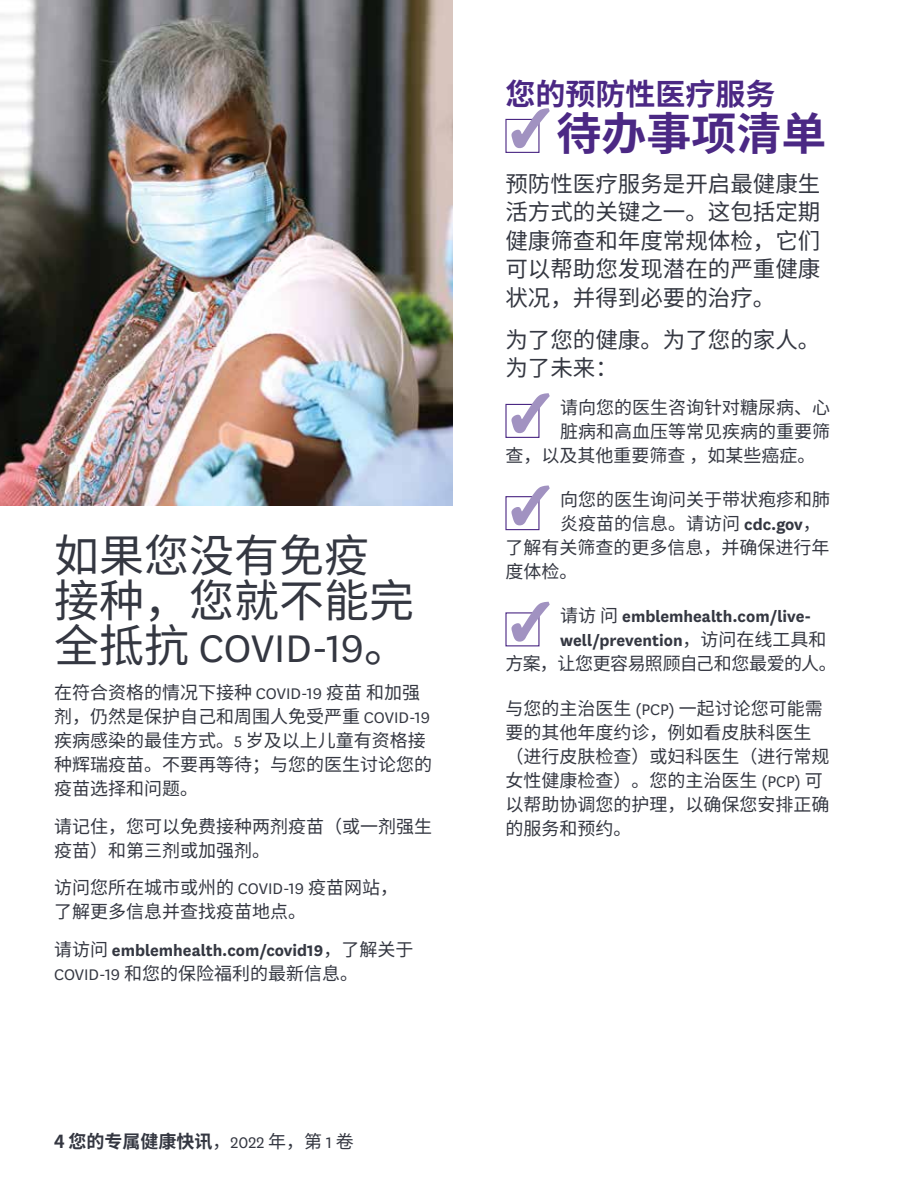
<style>
.page{position:relative;width:918px;height:1188px;background:#fff}
.page>*{position:absolute;margin:0;border:0;box-sizing:border-box;transform-origin:0 0}
.article_title_30pt{font:45px/45px "Noto Sans CJ Ksc";color:#343741}
.article_title_20pt{font:700 45px "Noto Sans CJ Ksc";color:#4b2884}
.article_title_20pt-2{font:700 30px "Noto Sans CJ Ksc";color:#4b2884}
._15_19_intro{font:22.5px/28.5px "Noto Sans CJ Ksc";color:#343741;text-align:justify}
._12_16_body{font:18px/24px "Noto Sans CJ Ksc";color:#343741}
._12_16_body-2{font:700 18px/24px "National";color:#343741}
.t1{font:700 18px "Noto Sans CJ Ksc";color:#343741}
._12_16_body-3{font:18px "Noto Sans CJ Ksc";letter-spacing:-.03em;color:#343741}
.s1{font-family:"National"}
.s2{font-family:"Noto Sans CJ Ksc";font-weight:400}
.s3{font-weight:400}
.s4{font-family:"National";font-weight:400}
.s5{font-family:"National";font-weight:700}
</style>
<div class="page">
<img style="left:0;top:0;width:452px;height:505px">
<div style="left:505px;top:119px;width:35px;height:34px;border:1px solid #4b2884"></div>
<svg style="left:509px;top:108px;width:41px;height:43px"></svg>
<div style="left:505px;top:404px;width:35px;height:34px;border:1px solid #4b2884"></div>
<svg style="left:509px;top:393px;width:41px;height:43px"></svg>
<div style="left:505px;top:496px;width:35px;height:34px;border:1px solid #4b2884"></div>
<svg style="left:509px;top:485px;width:41px;height:43px"></svg>
<svg style="left:509px;top:601px;width:41px;height:43px"></svg>
<h1 class="article_title_30pt" style="left:54px;top:534px;width:361px">如果您没有免疫接种，您就不能完全抵抗 <span class="s1">COVID-19</span>。</h1>
<p class="_12_16_body" style="left:54px;top:681px;width:379px">在符合资格的情况下接种 <span class="s1">COVID-19</span> 疫苗和加强剂，仍然是保护自己和周围人免受严重 <span class="s1">COVID-19</span>疾病感染的最佳方式。<span class="s1">5</span> 岁及以上儿童有资格接种辉瑞疫苗。不要再等待；与您的医生讨论您的疫苗选择和问题。</p>
<p class="_12_16_body" style="left:54px;top:815px;width:379px">请记住，您可以免费接种两剂疫苗（或一剂强生疫苗）和第三剂或加强剂。</p>
<p class="_12_16_body" style="left:54px;top:876px;width:346px">访问您所在城市或州的 <span class="s1">COVID-19</span> 疫苗网站，了解更多信息并查找疫苗地点。</p>
<p class="_12_16_body-2" style="left:54px;top:937px;width:361px"><span class="s2">请访问</span> emblemhealth.com/covid19<span class="s2">，了解关于<br></span><span class="s3">COVID-19</span> <span class="s2">和您的保险福利的最新信息。</span></p>
<p class="t1" style="left:54px;top:1132px;width:301px">4 您的专属健康快讯<span class="s3">，</span><span class="s4">2022</span> <span class="s3">年，第</span> <span class="s4">1</span> <span class="s3">卷</span></p>
<p class="article_title_20pt-2" style="left:505px;top:77px;width:271px">您的预防性医疗服务</p>
<p class="article_title_20pt" style="left:556px;top:108px;width:272px">待办事项清单</p>
<p class="_15_19_intro" style="left:505px;top:170px;width:316px">预防性医疗服务是开启最健康生活方式的关键之一。这包括定期健康筛查和年度常规体检，它们可以帮助您发现潜在的严重健康状况，并得到必要的治疗。</p>
<p class="_15_19_intro" style="left:505px;top:326px;width:316px">为了您的健康。为了您的家人。为了未来：</p>
<p class="_12_16_body" style="left:560px;top:396px;width:271px">请向您的医生咨询针对糖尿病、心</p>
<p class="_12_16_body" style="left:560px;top:420px;width:271px">脏病和高血压等常见疾病的重要筛</p>
<p class="_12_16_body" style="left:505px;top:444px;width:311px">查，以及其他重要筛查，如某些癌症。</p>
<p class="_12_16_body" style="left:560px;top:488px;width:271px">向您的医生询问关于带状疱疹和肺</p>
<p class="_12_16_body" style="left:560px;top:512px;width:262px">炎疫苗的信息。请访问 <span class="s5">cdc.gov</span>，</p>
<p class="_12_16_body" style="left:505px;top:536px;width:325px">了解有关筛查的更多信息，并确保进行年</p>
<p class="_12_16_body" style="left:505px;top:560px;width:73px">度体检。</p>
<p class="_12_16_body-2" style="left:560px;top:604px;width:253px"><span class="s2">请访 问</span> emblemhealth.com/live-</p>
<p class="_12_16_body-2" style="left:560px;top:628px;width:268px">well/prevention<span class="s2">，访问在线工具和</span></p>
<p class="_12_16_body-3" style="left:505px;top:654px;width:333px">方案，让您更容易照顾自己和您最爱的人。</p>
<p class="_12_16_body" style="left:505px;top:696px;width:325px">与您的主治医生 <span class="s1">(PCP)</span> 一起讨论您可能需要的其他年度约诊，例如看皮肤科医生（进行皮肤检查）或妇科医生（进行常规女性健康检查）。您的主治医生 <span class="s1">(PCP)</span> 可以帮助协调您的护理，以确保您安排正确的服务和预约。</p>
</div>
